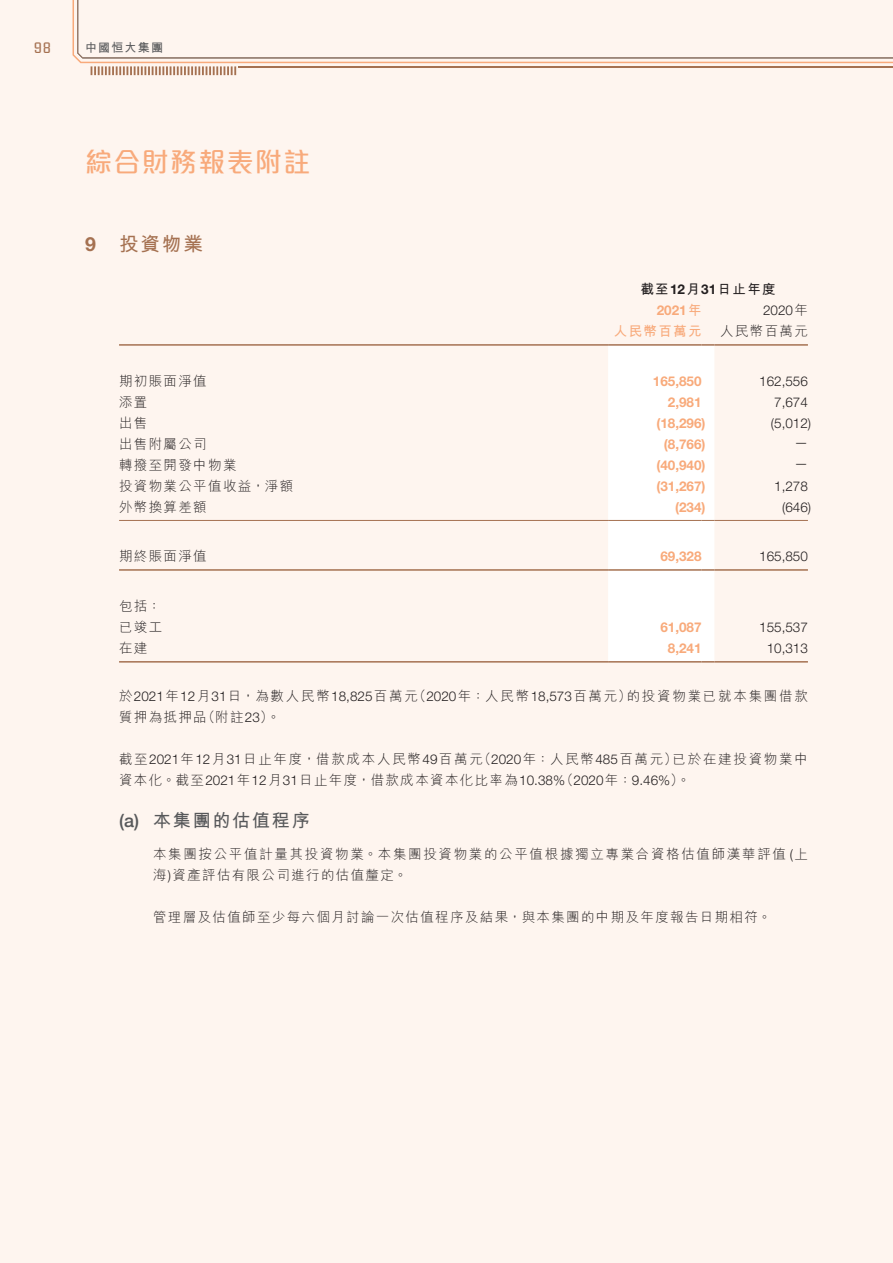
<style>
.page{position:relative;width:893px;height:1263px;background:#fef5ef}
.page>*{position:absolute;margin:0;border:0;box-sizing:border-box;transform-origin:0 0}
.t1{font:500 27px "M Elle HK";letter-spacing:.05em;color:#f8aa7b}
.t2{font:700 19.5px "M Hei HK";color:#a57151}
.t3{font:700 18px "M Hei HK";letter-spacing:.1em;color:#57585a}
.t4{font:15px "Briem Akademi Std";color:#a57151}
.t5{font:300 13.5px/21px "M Hei HK";letter-spacing:.13em;color:#231f20}
.t6{font:300 13.5px/21px "M Hei HK";letter-spacing:.1em;color:#231f20}
.t7{font:700 13.5px "Helvetica Neue LT Std";color:#f8aa7b}
.t8{font:300 13.5px/21px "M Hei HK";letter-spacing:.125em;color:#231f20}
.t9{font:300 13.5px "Helvetica Neue LT Std";color:#231f20}
.t10{font:700 13.5px "M Hei HK";letter-spacing:.1em;color:#231f20}
.t11{font:700 13.5px "M Hei HK";letter-spacing:.1em;color:#f8aa7b}
.t12{font:700 12px "M Hei HK";letter-spacing:.1em;color:#57585a}
.s1{font-family:"Helvetica Neue LT Std"}
.s2{font-family:"M Hei HK"}
.s3{font-family:"Helvetica Neue LT Std";font-weight:500}
</style>
<div class="page">
<svg style="left:73px;top:0;width:820px;height:63px"></svg>
<svg style="left:91px;top:66px;width:145px;height:9px"></svg>
<hr style="left:239px;top:66px;width:654px;height:2px;background:#a57151">
<hr style="left:119px;top:520px;width:489px;height:1px;background:#a57151">
<hr style="left:714px;top:520px;width:94px;height:1px;background:#a57151">
<hr style="left:119px;top:344px;width:489px;height:2px;background:#a57151">
<hr style="left:714px;top:344px;width:94px;height:2px;background:#a57151">
<hr style="left:119px;top:569px;width:489px;height:2px;background:#a57151">
<hr style="left:714px;top:569px;width:94px;height:2px;background:#a57151">
<hr style="left:119px;top:661px;width:489px;height:2px;background:#a57151">
<div style="left:608px;top:344px;width:106px;height:319px;background:#fff"></div>
<hr style="left:714px;top:661px;width:94px;height:2px;background:#a57151">
<p class="t4" style="left:34px;top:39px;width:19px">98</p>
<p class="t12" style="left:85px;top:39px;width:79px">中國恒大集團</p>
<h1 class="t1" style="left:85px;top:148px;width:227px">綜合財務報表附註</h1>
<h2 class="t2" style="left:85px;top:230px;width:119px"><span class="s1">9</span> 投資物業</h2>
<p class="t10" style="left:640px;top:279px;width:137px">截至<span class="s1">12</span>月<span class="s1">31</span>日止年度</p>
<p class="t7" style="left:657px;top:302px;width:46px">2021<span class="s2">年</span></p>
<p class="t9" style="left:763px;top:302px;width:46px">2020<span class="s2">年</span></p>
<p class="t11" style="left:614px;top:321px;width:89px">人民幣百萬元</p>
<p class="t6" style="left:720px;top:320px;width:89px">人民幣百萬元</p>
<p class="t6" style="left:119px;top:370px;width:89px">期初賬面淨值</p>
<p class="t7" style="left:653px;top:373px;width:50px">165,850</p>
<p class="t9" style="left:759px;top:373px;width:50px">162,556</p>
<p class="t6" style="left:119px;top:391px;width:30px">添置</p>
<p class="t7" style="left:668px;top:394px;width:35px">2,981</p>
<p class="t9" style="left:774px;top:394px;width:35px">7,674</p>
<p class="t6" style="left:119px;top:412px;width:30px">出售</p>
<p class="t7" style="left:656px;top:415px;width:51px">(18,296)</p>
<p class="t9" style="left:771px;top:415px;width:42px">(5,012)</p>
<p class="t6" style="left:119px;top:433px;width:89px">出售附屬公司</p>
<p class="t7" style="left:664px;top:436px;width:43px">(8,766)</p>
<p class="t9" style="left:794px;top:434px;width:15px">—</p>
<p class="t6" style="left:119px;top:454px;width:119px">轉撥至開發中物業</p>
<p class="t7" style="left:656px;top:457px;width:51px">(40,940)</p>
<p class="t9" style="left:794px;top:455px;width:15px">—</p>
<p class="t6" style="left:119px;top:475px;width:176px">投資物業公平值收益，淨額</p>
<p class="t7" style="left:656px;top:478px;width:51px">(31,267)</p>
<p class="t9" style="left:774px;top:478px;width:35px">1,278</p>
<p class="t6" style="left:119px;top:496px;width:89px">外幣換算差額</p>
<p class="t7" style="left:675px;top:499px;width:32px">(234)</p>
<p class="t9" style="left:782px;top:499px;width:31px">(646)</p>
<p class="t6" style="left:119px;top:545px;width:89px">期終賬面淨值</p>
<p class="t7" style="left:660px;top:548px;width:43px">69,328</p>
<p class="t9" style="left:759px;top:548px;width:50px">165,850</p>
<p class="t6" style="left:119px;top:595px;width:45px">包括：已竣工</p>
<p class="t7" style="left:660px;top:619px;width:43px">61,087</p>
<p class="t9" style="left:759px;top:619px;width:50px">155,537</p>
<p class="t6" style="left:119px;top:637px;width:30px">在建</p>
<p class="t7" style="left:668px;top:640px;width:35px">8,241</p>
<p class="t9" style="left:767px;top:640px;width:43px">10,313</p>
<p class="t5" style="left:119px;top:686px;width:690px">於<span class="s1">2021</span>年<span class="s1">12</span>月<span class="s1">31</span>日，為數人民幣<span class="s1">18,825</span>百萬元（<span class="s1">2020</span>年：人民幣<span class="s1">18,573</span>百萬元）的投資物業已就本集團借款質押為抵押品（附註<span class="s1">23</span>）。</p>
<p class="t5" style="left:119px;top:749px;width:690px">截至<span class="s1">2021</span>年<span class="s1">12</span>月<span class="s1">31</span>日止年度，借款成本人民幣<span class="s1">49</span>百萬元（<span class="s1">2020</span>年：人民幣<span class="s1">485</span>百萬元）已於在建投資物業中資本化。截至<span class="s1">2021</span>年<span class="s1">12</span>月<span class="s1">31</span>日止年度，借款成本資本化比率為<span class="s1">10.38%</span>（<span class="s1">2020</span>年：<span class="s1">9.46%</span>）。</p>
<h3 class="t3" style="left:119px;top:807px;width:192px"><span class="s3">(a)</span> 本集團的估值程序</h3>
<p class="t8" style="left:153px;top:843px;width:656px">本集團按公平值計量其投資物業。本集團投資物業的公平值根據獨立專業合資格估值師漢華評值 <span class="s1">(</span>上海<span class="s1">)</span>資產評估有限公司進行的估值釐定。</p>
<p class="t6" style="left:153px;top:906px;width:620px">管理層及估值師至少每六個月討論一次估值程序及結果，與本集團的中期及年度報告日期相符。</p>
</div>
